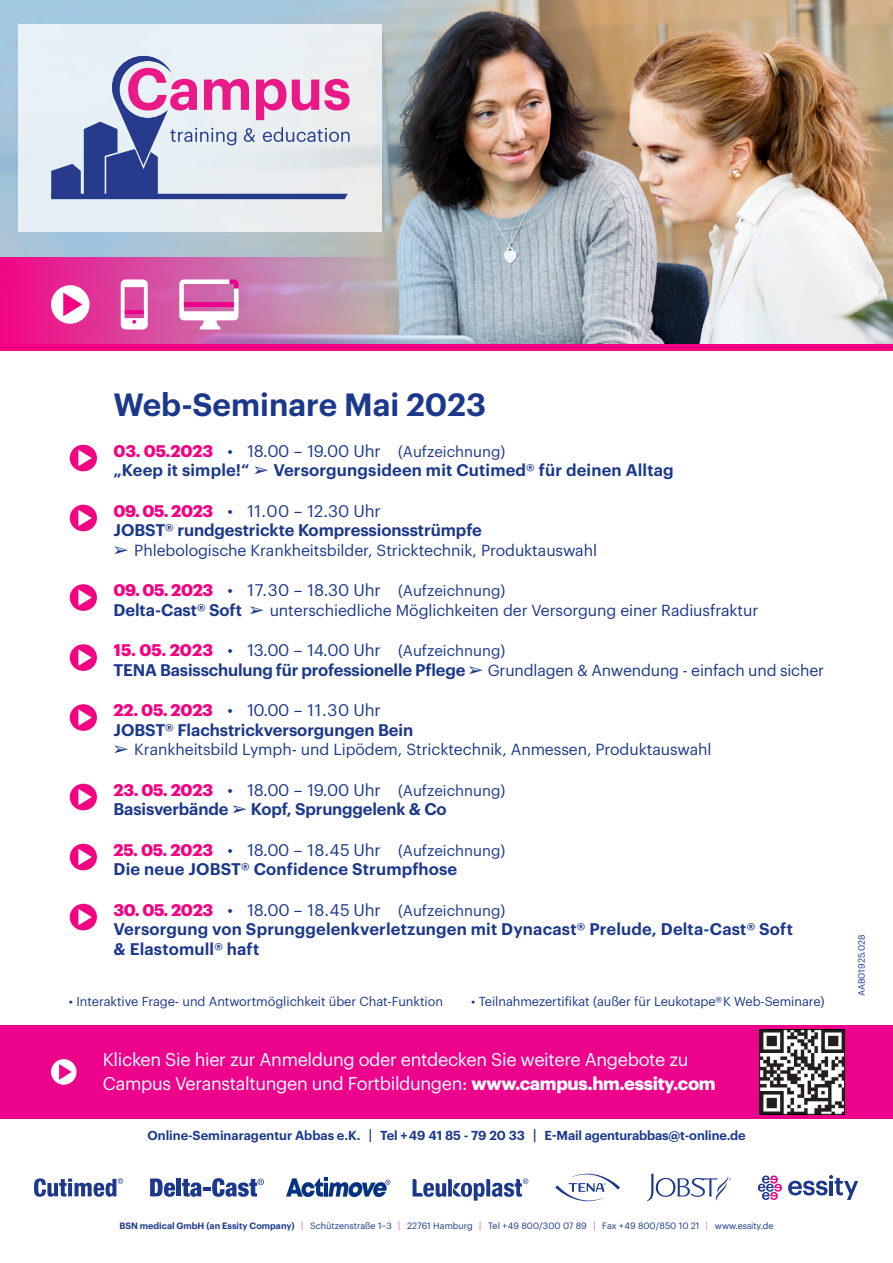
<style>
.page{position:relative;width:893px;height:1263px;background:#fff}
.page>*{position:absolute;margin:0;border:0;box-sizing:border-box;transform-origin:0 0}
.t1{font:600 31.5px "Graphik";color:#1b388c}
.t2{font:18px/24px "Graphik";letter-spacing:-.02em;color:#fff}
.t3{font:600 16.5px/19.5px "Graphik";letter-spacing:.005em;color:#1b388c}
.t4{font:16.5px "Graphik";color:#1b388c}
.t5{font:15.75px "Graphik";letter-spacing:-.005em;color:#1b388c}
.t6{font:12.75px "Graphik";letter-spacing:-.005em;color:#1b388c}
.t7{font:600 12.75px "Graphik";letter-spacing:-.005em;color:#1b388c}
.t8{font:9px "Graphik";color:#1b388c}
.s1{font-weight:700;color:#f50082}
.s2{font-weight:400}
.s3{font-weight:400;font-size:15px}
.s4{font-size:15px}
.s5{font-weight:600;font-size:16.5px}
.s6{font-weight:400;font-size:15.75px}
.s7{font-weight:700}
.s8{font-size:14.1px}
.s9{font-weight:600}
.s10{font-weight:300;font-size:9.9px;color:#ed028c}
</style>
<div class="page">
<div style="left:70px;top:445px;width:27px;height:26px;background:#f50082;border-radius:50%"></div>
<svg style="left:78px;top:450px;width:14px;height:16px"></svg>
<img style="left:0;top:0;width:893px;height:345px">
<svg style="left:0;top:258px;width:420px;height:87px;background:#cf69a7"></svg>
<div style="left:51px;top:285px;width:39px;height:39px;background:#fff;border-radius:50%"></div>
<svg style="left:63px;top:293px;width:19px;height:23px"></svg>
<svg style="left:121px;top:279px;width:27px;height:50px"></svg>
<svg style="left:179px;top:279px;width:59px;height:50px"></svg>
<div style="left:0;top:345px;width:893px;height:6px;background:#f50082"></div>
<div style="left:0;top:1025px;width:893px;height:94px;background:#ed028c"></div>
<div style="left:51px;top:1059px;width:26px;height:26px;background:#fff;border-radius:50%"></div>
<svg style="left:59px;top:1064px;width:13px;height:16px"></svg>
<img style="left:762px;top:1031px;width:80px;height:81px">
<div style="left:760px;top:1029px;width:84px;height:85px;border:1px solid #000"></div>
<div style="left:70px;top:584px;width:27px;height:27px;background:#f50082;border-radius:50%"></div>
<svg style="left:78px;top:589px;width:14px;height:17px"></svg>
<div style="left:70px;top:644px;width:27px;height:27px;background:#f50082;border-radius:50%"></div>
<svg style="left:78px;top:649px;width:14px;height:17px"></svg>
<div style="left:70px;top:784px;width:27px;height:26px;background:#f50082;border-radius:50%"></div>
<svg style="left:78px;top:789px;width:14px;height:16px"></svg>
<div style="left:70px;top:844px;width:27px;height:26px;background:#f50082;border-radius:50%"></div>
<svg style="left:78px;top:849px;width:14px;height:16px"></svg>
<div style="left:70px;top:505px;width:27px;height:26px;background:#f50082;border-radius:50%"></div>
<svg style="left:78px;top:510px;width:14px;height:16px"></svg>
<div style="left:70px;top:704px;width:27px;height:27px;background:#f50082;border-radius:50%"></div>
<svg style="left:78px;top:709px;width:14px;height:17px"></svg>
<div style="left:70px;top:904px;width:27px;height:26px;background:#f50082;border-radius:50%"></div>
<svg style="left:78px;top:909px;width:14px;height:16px"></svg>
<img style="left:286px;top:1178px;width:101px;height:18px">
<div style="left:19px;top:24px;width:363px;height:208px;background:#e8f0f5"></div>
<svg style="left:51px;top:56px;width:299px;height:143px"></svg>
<svg style="left:647px;top:1174px;width:84px;height:27px"></svg>
<svg style="left:34px;top:1178px;width:89px;height:19px"></svg>
<svg style="left:150px;top:1178px;width:25px;height:19px"></svg>
<div style="left:176px;top:1178px;width:5px;height:18px;background:#1b388c"></div>
<svg style="left:182px;top:1178px;width:82px;height:19px"></svg>
<svg style="left:555px;top:1174px;width:65px;height:27px"></svg>
<svg style="left:413px;top:1178px;width:115px;height:22px"></svg>
<svg style="left:788px;top:1175px;width:70px;height:25px"></svg>
<svg style="left:758px;top:1175px;width:24px;height:25px"></svg>
<svg style="left:385px;top:1179px;width:5px;height:6px"></svg>
<h1 class="t1" style="left:114px;top:392px;width:374px">Web-Seminare Mai 2023</h1>
<p class="t3" style="left:114px;top:442px;width:562px"><span class="s1">03. 05.2023</span> <span class="s2">• 18.00 – 19.00 Uhr</span> <span class="s3">(Aufzeichnung)<br></span>„Keep it simple!“ ➢ Versorgungsideen mit Cutimed® für deinen Alltag</p>
<p class="t3" style="left:114px;top:502px;width:370px"><span class="s1">09. 05. 2023</span> <span class="s2">• 11.00 – 12.30 Uhr<br></span>JOBST® rundgestrickte Kompressionsstrümpfe</p>
<p class="t5" style="left:114px;top:543px;width:485px">➢ Phlebologische Krankheitsbilder, Stricktechnik, Produktauswahl</p>
<p class="t4" style="left:114px;top:583px;width:393px"><span class="s1">09. 05. 2023</span> • 17.30 – 18.30 Uhr <span class="s4">(Aufzeichnung)</span></p>
<p class="t5" style="left:114px;top:603px;width:646px"><span class="s5">Delta-Cast® Soft</span> ➢ unterschiedliche Möglichkeiten der Versorgung einer Radiusfraktur</p>
<p class="t3" style="left:114px;top:639px;width:712px"><span class="s1">15. 05. 2023</span> <span class="s2">• 13.00 – 14.00 Uhr</span> <span class="s3">(Aufzeichnung)<br></span>TENA Basisschulung für professionelle Pflege ➢ <span class="s6">Grundlagen &amp; Anwendung - einfach und sicher</span></p>
<p class="t3" style="left:114px;top:701px;width:301px"><span class="s1">22. 05. 2023</span> <span class="s2">• 10.00 – 11.30 Uhr<br></span>JOBST® Flachstrickversorgungen Bein</p>
<p class="t5" style="left:114px;top:743px;width:599px">➢ Krankheitsbild Lymph- und Lipödem, Stricktechnik, Anmessen, Produktauswahl</p>
<p class="t3" style="left:114px;top:781px;width:393px"><span class="s1">23. 05. 2023</span> <span class="s2">• 18.00 – 19.00 Uhr</span> <span class="s3">(Aufzeichnung)<br></span>Basisverbände ➢ Kopf, Sprunggelenk &amp; Co</p>
<p class="t3" style="left:114px;top:838px;width:393px"><span class="s1">25. 05. 2023</span> <span class="s2">• 18.00 – 18.45 Uhr</span> <span class="s3">(Aufzeichnung)<br></span>Die neue JOBST® Confidence Strumpfhose</p>
<p class="t3" style="left:114px;top:901px;width:681px"><span class="s1">30. 05. 2023</span> <span class="s2">• 18.00 – 18.45 Uhr</span> <span class="s3">(Aufzeichnung)<br></span>Versorgung von Sprunggelenkverletzungen mit Dynacast® Prelude, Delta-Cast® Soft &amp; Elastomull® haft</p>
<p class="t6" style="left:69px;top:996px;width:376px">• Interaktive Frage- und Antwortmöglichkeit über Chat-Funktion</p>
<p class="t6" style="left:471px;top:996px;width:355px">• Teilnahmezertifikat (außer für Leukotape®K Web-Seminare)</p>
<p class="t2" style="left:103px;top:1049px;width:614px">Klicken Sie hier zur Anmeldung oder entdecken Sie weitere Angebote zu<br>Campus Veranstaltungen und Fortbildungen: <span class="s7">www.campus.hm.essity.com</span></p>
<p class="t7" style="left:147px;top:1130px;width:600px">Online-Seminaragentur Abbas e.K. <span class="s8">|</span> Tel +49 41 85 - 79 20 33 <span class="s8">|</span> E-Mail agenturabbas@t-online.de</p>
<p class="t8" style="left:119px;top:1218px;width:656px"><span class="s9">BSN medical GmbH (an Essity Company)</span> <span class="s10">|</span> Schützenstraße 1–3 <span class="s10">|</span> 22761 Hamburg <span class="s10">|</span> Tel +49 800/300 07 89 <span class="s10">|</span> Fax +49 800/850 10 21 <span class="s10">|</span> www.essity.de</p>
<p class="t8" style="left:858px;top:996px;width:63px;rotate:-90deg">AAB01925.028</p>
</div>
